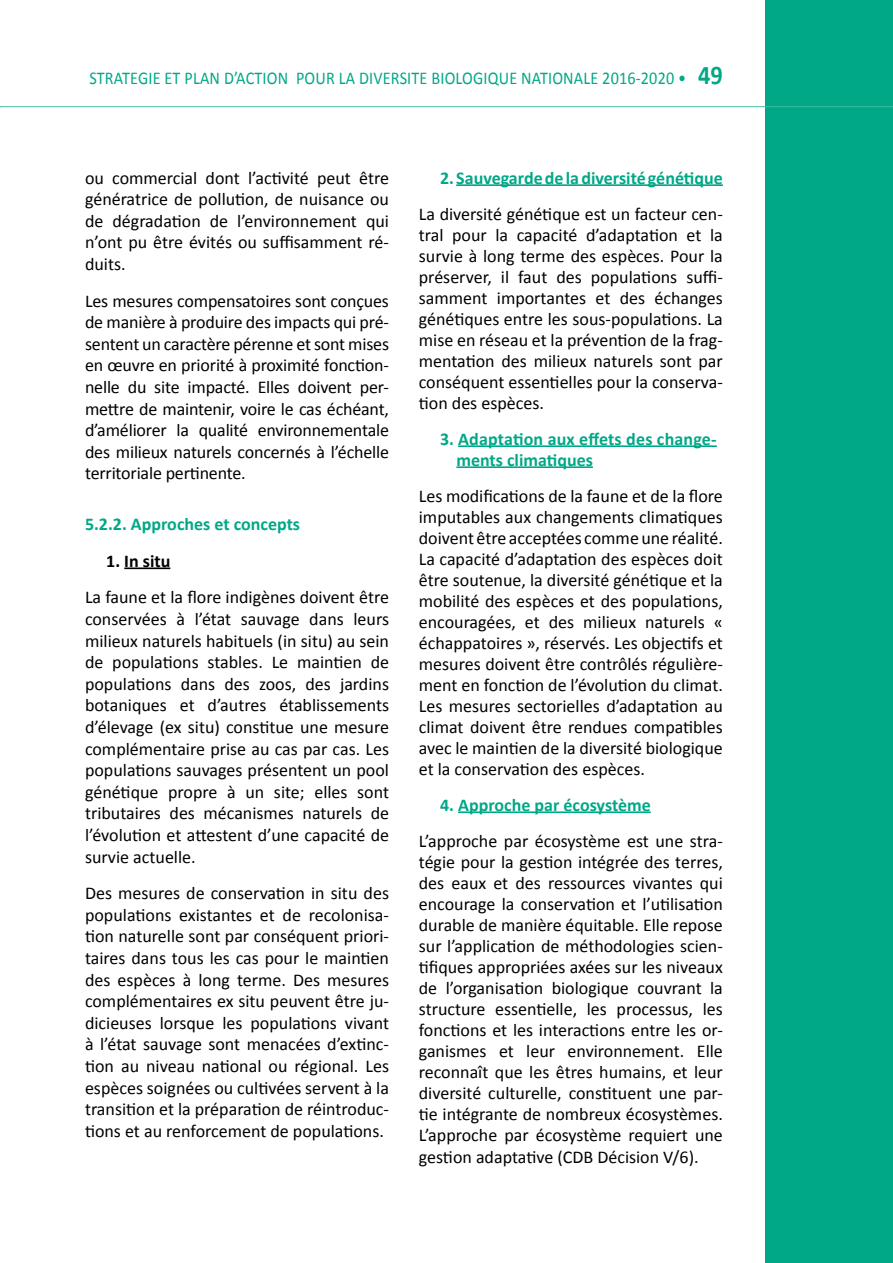
<style>
.page{position:relative;width:893px;height:1263px;background:#fff}
.page>*{position:absolute;margin:0;border:0;box-sizing:border-box;transform-origin:0 0}
.t1{font:18px/21px "Calibri";color:#000;text-align:justify}
.t2{font:700 18px/21px "Calibri";color:#00a887}
.t3{font:18px "Calibri";letter-spacing:.01em;color:#00a887;scale:.9 1}
.t4{font:700 18px "Calibri";color:#000}
.s1{font-weight:700;font-size:27px}
</style>
<div class="page">
<div style="left:765px;top:0;width:128px;height:1263px;background:#00a887"></div>
<hr style="left:0;top:106px;width:893px;height:1px;background:#40bea5">
<hr style="left:124px;top:567px;width:46px;height:2px;background:#000">
<hr style="left:456px;top:184px;width:267px;height:2px;background:#00a887">
<hr style="left:458px;top:445px;width:259px;height:2px;background:#00a887">
<hr style="left:456px;top:466px;width:137px;height:2px;background:#00a887">
<hr style="left:458px;top:811px;width:193px;height:2px;background:#00a887">
<p class="t3" style="left:89px;top:67px;width:705px">STRATEGIE ET PLAN D’ACTION POUR LA DIVERSITE BIOLOGIQUE NATIONALE 2016-2020 • <span class="s1">49</span></p>
<p class="t1" style="left:85px;top:167px;width:306px;line-height:21.6px">ou commercial dont l’activité peut être génératrice de pollution, de nuisance ou de dégradation de l’environnement qui n’ont pu être évités ou suffisamment ré&shy;duits.</p>
<p class="t1" style="left:85px;top:290px;width:306px;line-height:21.6px">Les mesures compensatoires sont conçues de manière à produire des impacts qui pré&shy;sentent un caractère pérenne et sont mises en œuvre en priorité à proximité fonction&shy;nelle du site impacté. Elles doivent per&shy;mettre de maintenir, voire le cas échéant, d’améliorer la qualité environnementale des milieux naturels concernés à l’échelle territoriale pertinente.</p>
<p class="t2" style="left:85px;top:514px;width:217px">5.2.2. Approches et concepts</p>
<p class="t4" style="left:106px;top:549px;width:66px">1. In situ</p>
<p class="t1" style="left:85px;top:587px;width:306px;line-height:21.6px">La faune et la flore indigènes doivent être conservées à l’état sauvage dans leurs milieux naturels habituels (in situ) au sein de populations stables. Le maintien de populations dans des zoos, des jardins botaniques et d’autres établissements d’élevage (ex situ) constitue une mesure complémentaire prise au cas par cas. Les populations sauvages présentent un pool génétique propre à un site; elles sont tributaires des mécanismes naturels de l’évolution et attestent d’une capacité de survie actuelle.</p>
<p class="t1" style="left:85px;top:882px;width:306px;line-height:21.6px">Des mesures de conservation in situ des populations existantes et de recolonisa&shy;tion naturelle sont par conséquent priori&shy;taires dans tous les cas pour le maintien des espèces à long terme. Des mesures complémentaires ex situ peuvent être ju&shy;dicieuses lorsque les populations vivant à l’état sauvage sont menacées d’extinc&shy;tion au niveau national ou régional. Les espèces soignées ou cultivées servent à la transition et la préparation de réintroduc&shy;tions et au renforcement de populations.</p>
<p class="t2" style="left:440px;top:167px;width:284px">2. Sauvegarde de la diversité génétique</p>
<p class="t1" style="left:419px;top:203px;width:306px">La diversité génétique est un facteur cen&shy;tral pour la capacité d’adaptation et la survie à long terme des espèces. Pour la préserver, il faut des populations suffi&shy;samment importantes et des échanges génétiques entre les sous-populations. La mise en réseau et la prévention de la frag&shy;mentation des milieux naturels sont par conséquent essentielles pour la conserva&shy;tion des espèces.</p>
<p class="t2" style="left:456px;top:428px;width:262px;text-indent:-16px">3. Adaptation aux effets des change&shy;ments climatiques</p>
<p class="t1" style="left:419px;top:485px;width:306px">Les modifications de la faune et de la flore imputables aux changements climatiques doivent être acceptées comme une réalité.<br>La capacité d’adaptation des espèces doit être soutenue, la diversité génétique et la mobilité des espèces et des populations, encouragées, et des milieux naturels « échappatoires », réservés. Les objectifs et mesures doivent être contrôlés régulière&shy;ment en fonction de l’évolution du climat.<br>Les mesures sectorielles d’adaptation au climat doivent être rendues compatibles avec le maintien de la diversité biologique et la conservation des espèces.</p>
<p class="t2" style="left:440px;top:794px;width:212px">4. Approche par écosystème</p>
<p class="t1" style="left:419px;top:830px;width:306px">L’approche par écosystème est une stra&shy;tégie pour la gestion intégrée des terres, des eaux et des ressources vivantes qui encourage la conservation et l’utilisation durable de manière équitable. Elle repose sur l’application de méthodologies scien&shy;tifiques appropriées axées sur les niveaux de l’organisation biologique couvrant la structure essentielle, les processus, les fonctions et les interactions entre les or&shy;ganismes et leur environnement. Elle reconnaît que les êtres humains, et leur diversité culturelle, constituent une par&shy;tie intégrante de nombreux écosystèmes.<br>L’approche par écosystème requiert une gestion adaptative (CDB Décision V/6).</p>
</div>
